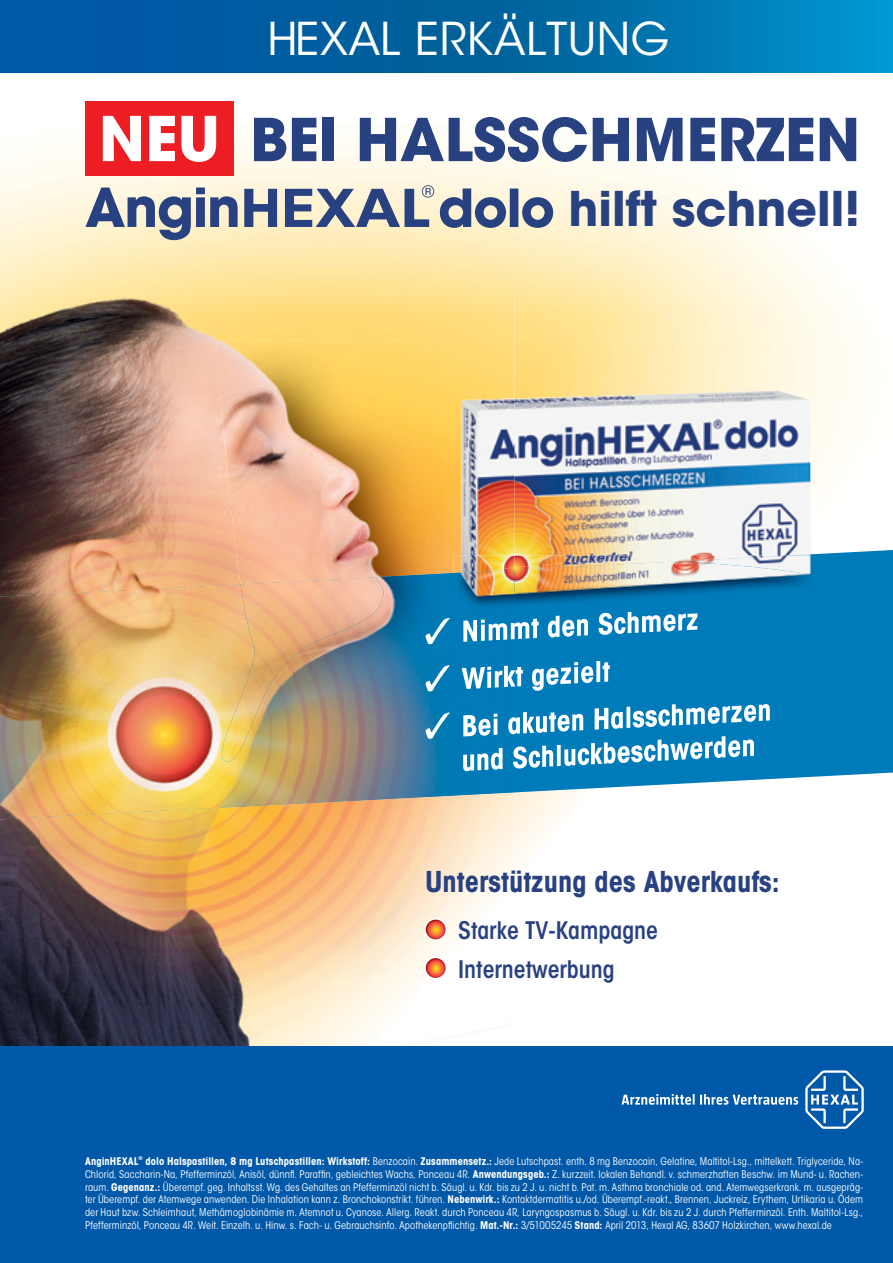
<style>
.page{position:relative;width:893px;height:1263px;background:#fff}
.page>*{position:absolute;margin:0;border:0;box-sizing:border-box;transform-origin:0 0}
.t1{font:700 61.2px "ITC Avant Garde Std";color:#fff}
.t2{font:700 58.5px "ITC Avant Garde Std";color:#284181}
.t3{font:700 47.4px "ITC Avant Garde Std";color:#284181}
.t4{font:45px "ITC Avant Garde Std";letter-spacing:.01em;color:#fff}
.t5{font:700 condensed 28.5px "ITC Avant Garde Std";color:#284181}
.t6{font:600 condensed 24px/38.5px "ITC Avant Garde Std";color:#284181}
.t7{font:condensed 10.5px/12.8px "ITC Avant Garde Std";letter-spacing:.005em;color:#fff;text-align:justify}
.t8{font:700 condensed 10.5px "ITC Avant Garde Std";letter-spacing:.01em;color:#fff}
.t9{font:700 condensed 5.25px "ITC Avant Garde Std";color:#fff}
.s1{font-weight:700}
</style>
<div class="page">
<img style="left:514px;top:398px;width:198px;height:152px">
<img style="left:0;top:72px;width:362px;height:222px">
<img style="left:362px;top:72px;width:377px;height:269px">
<img style="left:738px;top:159px;width:1px;height:22px">
<svg style="left:514px;top:550px;width:379px;height:269px;fill:#007bb9"></svg>
<img style="left:514px;top:556px;width:302px;height:54px">
<img style="left:0;top:341px;width:192px;height:246px">
<img style="left:445px;top:341px;width:69px;height:101px">
<img style="left:445px;top:442px;width:16px;height:131px">
<img style="left:0;top:819px;width:40px;height:227px">
<img style="left:40px;top:805px;width:369px;height:241px">
<img style="left:0;top:294px;width:514px;height:47px">
<img style="left:0;top:587px;width:192px;height:134px">
<div style="left:445px;top:573px;width:69px;height:223px;background:#007bb7"></div>
<img style="left:0;top:721px;width:199px;height:98px">
<img style="left:198px;top:805px;width:76px;height:4px">
<img style="left:192px;top:342px;width:253px;height:97px">
<img style="left:375px;top:439px;width:70px;height:98px">
<img style="left:375px;top:537px;width:70px;height:36px">
<img style="left:192px;top:341px;width:253px;height:1px">
<img style="left:293px;top:801px;width:152px;height:4px">
<img style="left:192px;top:584px;width:101px;height:221px">
<img style="left:344px;top:573px;width:101px;height:228px">
<img style="left:293px;top:761px;width:51px;height:43px">
<img style="left:220px;top:385px;width:155px;height:192px">
<img style="left:204px;top:577px;width:183px;height:184px">
<img style="left:453px;top:556px;width:8px;height:17px">
<img style="left:453px;top:573px;width:61px;height:37px">
<img style="left:514px;top:392px;width:198px;height:6px">
<img style="left:712px;top:390px;width:98px;height:166px">
<img style="left:783px;top:554px;width:27px;height:2px">
<img style="left:514px;top:556px;width:297px;height:38px">
<img style="left:514px;top:561px;width:157px;height:1px">
<img style="left:514px;top:562px;width:295px;height:32px">
<img style="left:461px;top:398px;width:53px;height:172px">
<img style="left:461px;top:596px;width:53px;height:1px">
<img style="left:484px;top:567px;width:30px;height:3px">
<img style="left:461px;top:570px;width:53px;height:26px">
<div style="left:0;top:1046px;width:893px;height:217px;background:#0058a9"></div>
<div style="left:424px;top:918px;width:23px;height:23px;border:4px solid #fff;border-radius:50%"></div>
<svg style="left:426px;top:920px;width:20px;height:19px"></svg>
<div style="left:424px;top:956px;width:23px;height:24px;border:4px solid #fff;border-radius:50%"></div>
<svg style="left:426px;top:958px;width:20px;height:20px"></svg>
<svg style="left:0;top:0;width:893px;height:72px;background:#0069aa"></svg>
<svg style="left:85px;top:185px;width:468px;height:55px;background:#b3b4b4"></svg>
<div style="left:85px;top:101px;width:149px;height:75px;background:#ed1d24"></div>
<svg style="left:621px;top:1094px;width:177px;height:11px"></svg>
<svg style="left:805px;top:1070px;width:59px;height:59px"></svg>
<svg style="left:463px;top:704px;width:307px;height:67px"></svg>
<svg style="left:462px;top:661px;width:148px;height:30px"></svg>
<svg style="left:463px;top:612px;width:234px;height:30px"></svg>
<svg style="left:426px;top:618px;width:24px;height:26px"></svg>
<svg style="left:426px;top:665px;width:24px;height:26px"></svg>
<svg style="left:426px;top:712px;width:24px;height:27px"></svg>
<h1 class="t1" style="left:99px;top:99px;width:123px">NEU</h1>
<h3 class="t4" style="left:267px;top:12px;width:403px">HEXAL ERKÄLTUNG</h3>
<h2 class="t2" style="left:250px;top:102px;width:612px">BEI HALSSCHMERZEN</h2>
<h3 class="t3" style="left:568px;top:178px;width:293px">hilft schnell!</h3>
<h3 class="t5" style="left:425px;top:863px;width:356px">Unterstützung des Abverkaufs:</h3>
<h3 class="t6" style="left:458px;top:911px;width:201px">Starke TV-Kampagne<br>Internetwerbung</h3>
<p class="t8" style="left:85px;top:1155px;width:55px">AnginHEXAL</p>
<p class="t9" style="left:139px;top:1155px;width:6px">®</p>
<p class="t7" style="left:85px;top:1155px;width:780px;text-indent:61px"><span class="s1">dolo Halspastillen, 8 mg Lutschpastillen: Wirkstoff:</span> Benzocain. <span class="s1">Zusammensetz.:</span> Jede Lutschpast. enth. 8 mg Benzocain, Gelatine, Maltitol-Lsg., mittelkett. Triglyceride, Na-Chlorid, Saccharin-Na, Pfefferminzöl, Anisöl, dünnfl. Paraffin, gebleichtes Wachs, Ponceau 4R. <span class="s1">Anwendungsgeb.:</span> Z. kurzzeit. lokalen Behandl. v. schmerzhaften Beschw. im Mund- u. Rachen&shy;raum. <span class="s1">Gegenanz.:</span> Überempf. geg. Inhaltsst. Wg. des Gehaltes an Pfefferminzöl nicht b. Säugl. u. Kdr. bis zu 2 J. u. nicht b. Pat. m. Asthma bronchiale od. and. Atemwegserkrank. m. ausgepräg&shy;ter Überempf. der Atemwege anwenden. Die Inhalation kann z. Bronchokonstrikt. führen. <span class="s1">Nebenwirk.:</span> Kontaktdermatitis u./od. Überempf.-reakt., Brennen, Juckreiz, Erythem, Urtikaria u. Ödem der Haut bzw. Schleimhaut, Methämoglobinämie m. Atemnot u. Cyanose. Allerg. Reakt. durch Ponceau 4R, Laryngospasmus b. Säugl. u. Kdr. bis zu 2 J. durch Pfefferminzöl. Enth. Maltitol-Lsg., Pfefferminzöl, Ponceau 4R. Weit. Einzelh. u. Hinw. s. Fach- u. Gebrauchsinfo. Apothekenpflichtig. <span class="s1">Mat.-Nr.:</span> 3/51005245 <span class="s1">Stand:</span> April 2013, Hexal AG, 83607 Holzkirchen, www.hexal.de</p>
</div>
